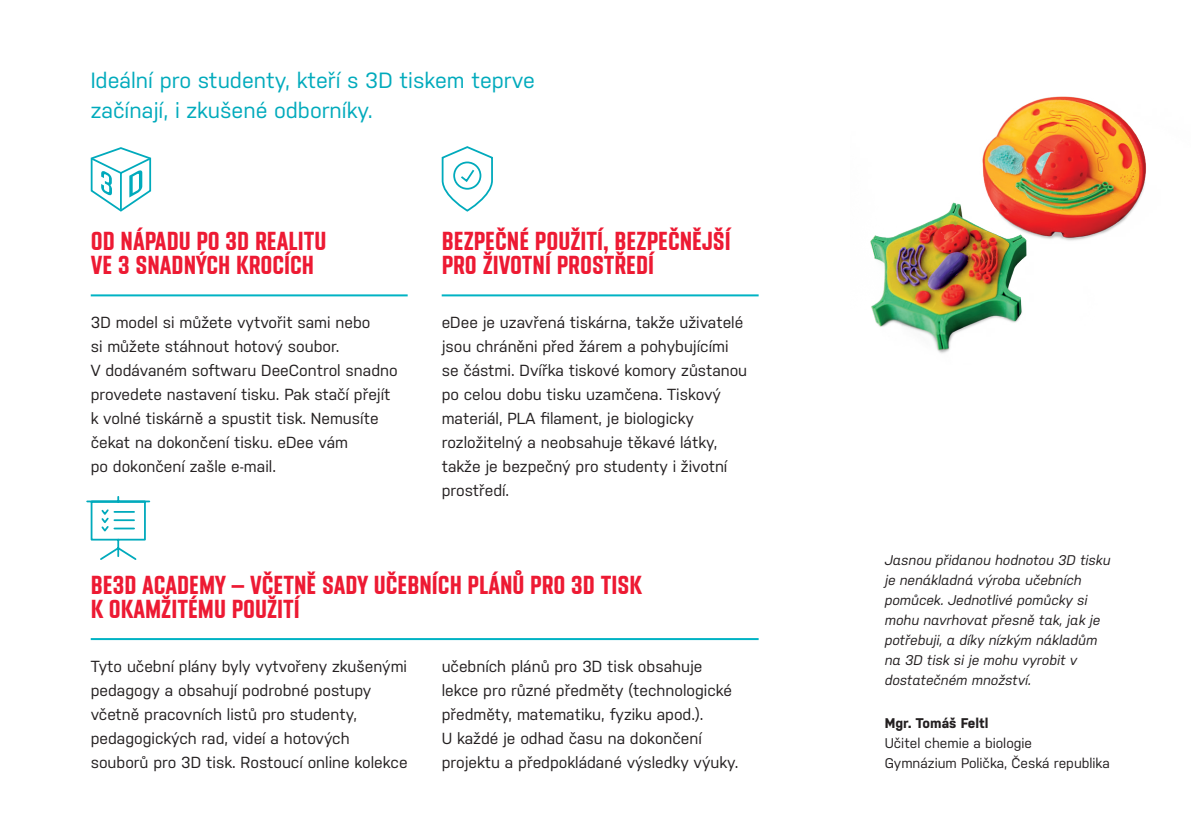
<style>
.page{position:relative;width:1191px;height:840px;background:#fff}
.page>*{position:absolute;margin:0;border:0;box-sizing:border-box;transform-origin:0 0}
.t1{font:700 26px/24px "Y Soft";color:#ed1a33}
.t2{font:22px/30px "Nudista";color:#00aabc}
.t3{font:16px/24px "Nudista";color:#231f20}
.t4{font:italic 14px/20px "Nudista";color:#231f20}
.t5{font:14px/20px "Nudista";color:#231f20}
.t6{font:700 14px "Nudista";color:#231f20}
</style>
<div class="page">
<svg style="left:441px;top:146px;width:52px;height:66px"></svg>
<svg style="left:90px;top:147px;width:62px;height:65px"></svg>
<svg style="left:86px;top:496px;width:65px;height:64px"></svg>
<hr style="left:91px;top:637px;width:667px;height:2px;background:#00b3c4">
<hr style="left:91px;top:294px;width:317px;height:2px;background:#00b3c4">
<hr style="left:442px;top:294px;width:316px;height:2px;background:#00b3c4">
<img style="left:870px;top:96px;width:276px;height:258px">
<h2 class="t2" style="left:91px;top:64px;width:445px">Ideální pro studenty, kteří s 3D tiskem teprve začínají, i zkušené odborníky.</h2>
<h1 class="t1" style="left:91px;top:229px;width:237px">OD NÁPADU PO 3D REALITU<br>VE 3 SNADNÝCH KROCÍCH</h1>
<h1 class="t1" style="left:442px;top:229px;width:291px">BEZPEČNÉ POUŽITÍ, BEZPEČNĚJŠÍ<br>PRO ŽIVOTNÍ PROSTŘEDÍ</h1>
<p class="t3" style="left:91px;top:309px;width:308px">3D model si můžete vytvořit sami nebo<br>si můžete stáhnout hotový soubor.<br>V dodávaném softwaru DeeControl snadno provedete nastavení tisku. Pak stačí přejít k volné tiskárně a spustit tisk. Nemusíte čekat na dokončení tisku. eDee vám<br>po dokončení zašle e-mail.</p>
<p class="t3" style="left:442px;top:309px;width:307px">eDee je uzavřená tiskárna, takže uživatelé jsou chráněni před žárem a pohybujícími se částmi. Dvířka tiskové komory zůstanou po celou dobu tisku uzamčena. Tiskový materiál, PLA filament, je biologicky rozložitelný a neobsahuje těkavé látky, takže je bezpečný pro studenty i životní prostředí.</p>
<h1 class="t1" style="left:91px;top:572px;width:552px">BE3D ACADEMY – VČETNĚ SADY UČEBNÍCH PLÁNŮ PRO 3D TISK<br>K OKAMŽITÉMU POUŽITÍ</h1>
<p class="t3" style="left:91px;top:652px;width:318px">Tyto učební plány byly vytvořeny zkušenými pedagogy a obsahují podrobné postupy včetně pracovních listů pro studenty, pedagogických rad, videí a hotových souborů pro 3D tisk. Rostoucí online kolekce</p>
<p class="t3" style="left:442px;top:652px;width:298px">učebních plánů pro 3D tisk obsahuje lekce pro různé předměty (technologické předměty, matematiku, fyziku apod.).<br>U každé je odhad času na dokončení projektu a předpokládané výsledky výuky.</p>
<p class="t4" style="left:884px;top:549px;width:227px">Jasnou přidanou hodnotou 3D tisku je nenákladná výroba učebních pomůcek. Jednotlivé pomůcky si mohu navrhovat přesně tak, jak je potřebuji, a díky nízkým nákladům na 3D tisk si je mohu vyrobit v dostatečném množství.</p>
<p class="t6" style="left:884px;top:712px;width:105px">Mgr. Tomáš Feltl</p>
<p class="t5" style="left:884px;top:731px;width:227px">Učitel chemie a biologie<br>Gymnázium Polička, Česká republika</p>
</div>
